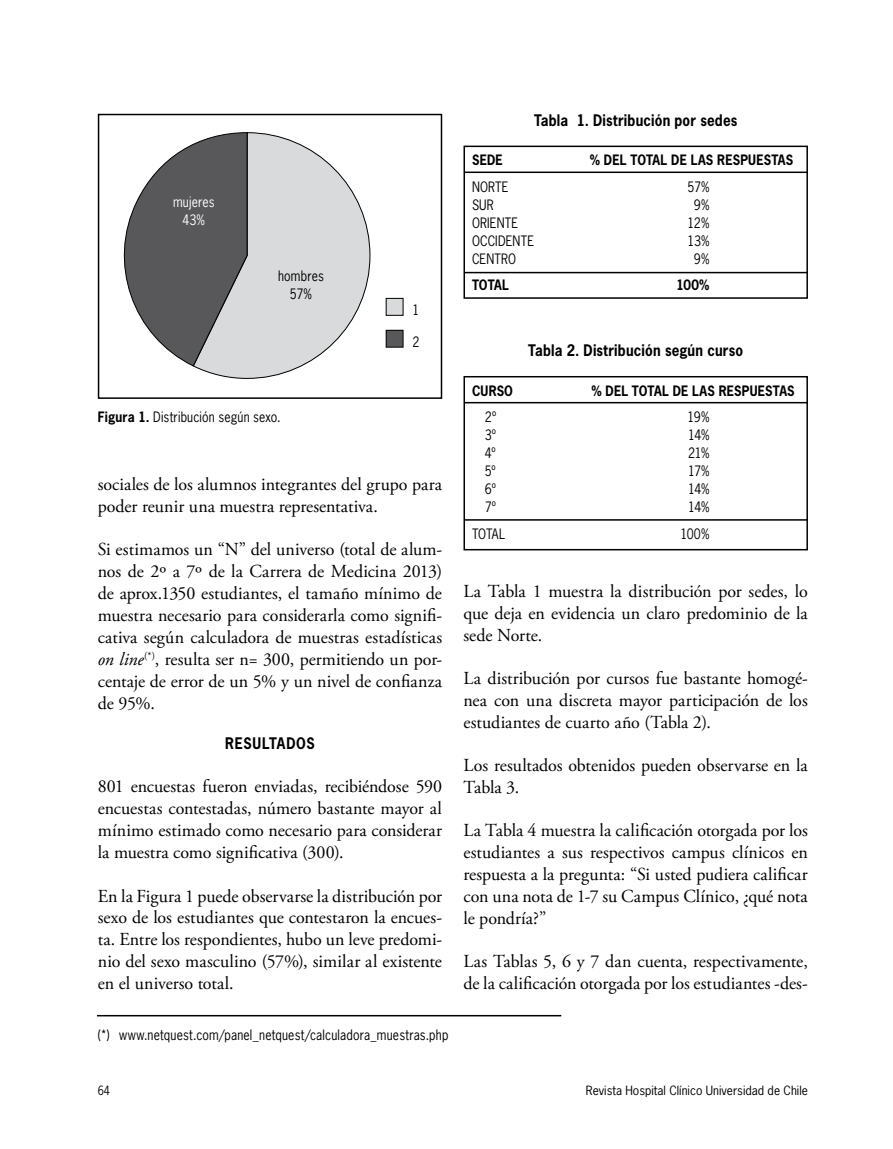
<style>
.page{position:relative;width:893px;height:1149px;background:#fff}
.page>*{position:absolute;margin:0;border:0;box-sizing:border-box;transform-origin:0 0}
.t1{font:18.3px/21.9px "Adobe Garamond Pro";color:#000;text-align:justify}
.t2{font:700 15px "News Gothic Std";letter-spacing:.015em;color:#000;scale:.9 1}
.t3{font:13.5px/18px "News Gothic Std";letter-spacing:.015em;color:#000;text-align:center;scale:.9 1}
.t4{font:700 13.5px "News Gothic Std";letter-spacing:.02em;color:#000;scale:.9 1}
.t5{font:13.5px/18px "News Gothic Std";letter-spacing:.015em;color:#fff;text-align:center;scale:.9 1}
.t6{font:12px "News Gothic Std";color:#000}
.t7{font:12px "News Gothic Std";color:#000;scale:.89 1}
.s1{font-weight:700}
.s2{font-style:italic}
</style>
<div class="page">
<hr style="left:97px;top:1014px;width:464px;height:2px;background:#000">
<svg style="left:194px;top:132px;width:177px;height:247px"></svg>
<svg style="left:123px;top:132px;width:125px;height:235px"></svg>
<div style="left:386px;top:330px;width:17px;height:17px;background:#58585a"></div>
<div style="left:386px;top:330px;width:17px;height:17px;border:1px solid #000"></div>
<div style="left:386px;top:298px;width:17px;height:17px;background:#d9dadb"></div>
<div style="left:98px;top:114px;width:344px;height:285px;border:2px solid #000"></div>
<hr style="left:464px;top:171px;width:343px;height:2px;background:#000">
<hr style="left:464px;top:272px;width:343px;height:1px;background:#000">
<div style="left:463px;top:145px;width:345px;height:154px;border:2px solid #000"></div>
<hr style="left:464px;top:402px;width:343px;height:1px;background:#000">
<hr style="left:464px;top:519px;width:343px;height:1px;background:#000">
<div style="left:463px;top:376px;width:345px;height:174px;border:2px solid #000"></div>
<p class="t5" style="left:173px;top:192px;width:48px">mujeres<br>43%</p>
<p class="t3" style="left:278px;top:267px;width:52px">hombres<br>57%</p>
<p class="t3" style="left:98px;top:408px;width:205px"><span class="s1">Figura 1.</span> Distribución según sexo.</p>
<p class="t3" style="left:412px;top:300px;width:9px">1</p>
<p class="t3" style="left:412px;top:332px;width:9px">2</p>
<p class="t1" style="left:98px;top:473px;width:346px">sociales de los alumnos integrantes del grupo para poder reunir una muestra representativa.</p>
<p class="t1" style="left:98px;top:539px;width:346px">Si estimamos un “N” del universo (total de alum&shy;nos de 2º a 7º de la Carrera de Medicina 2013) de aprox.1350 estudiantes, el tamaño mínimo de muestra necesario para considerarla como signifi&shy;cativa según calculadora de muestras estadísticas <span class="s2">on line</span><sup>(*)</sup>, resulta ser n= 300, permitiendo un por&shy;centaje de error de un 5% y un nivel de confianza de 95%.</p>
<p class="t2" style="left:225px;top:733px;width:101px">RESULTADOS</p>
<p class="t1" style="left:98px;top:776px;width:346px">801 encuestas fueron enviadas, recibiéndose 590 encuestas contestadas, número bastante mayor al mínimo estimado como necesario para considerar la muestra como significativa (300).</p>
<p class="t1" style="left:98px;top:885px;width:346px">En la Figura 1 puede observarse la distribución por sexo de los estudiantes que contestaron la encues&shy;ta. Entre los respondientes, hubo un leve predomi&shy;nio del sexo masculino (57%), similar al existente en el universo total.</p>
<p class="t3" style="left:98px;top:1025px;width:391px">(*) www.netquest.com/panel_netquest/calculadora_muestras.php</p>
<p class="t2" style="left:534px;top:110px;width:227px">Tabla 1. Distribución por sedes</p>
<p class="t4" style="left:472px;top:151px;width:16px">SEDE</p>
<p class="t4" style="left:590px;top:151px;width:227px">% DEL TOTAL DE LAS RESPUESTAS</p>
<p class="t3" style="left:472px;top:178px;width:42px">NORTE</p>
<p class="t3" style="left:687px;top:178px;width:26px">57%</p>
<p class="t3" style="left:472px;top:196px;width:26px">SUR</p>
<p class="t3" style="left:694px;top:196px;width:19px">9%</p>
<p class="t3" style="left:472px;top:214px;width:53px">ORIENTE</p>
<p class="t3" style="left:687px;top:214px;width:26px">12%</p>
<p class="t3" style="left:472px;top:232px;width:71px">OCCIDENTE</p>
<p class="t3" style="left:688px;top:232px;width:26px">13%</p>
<p class="t3" style="left:472px;top:250px;width:51px">CENTRO</p>
<p class="t3" style="left:694px;top:250px;width:19px">9%</p>
<p class="t4" style="left:472px;top:276px;width:43px">TOTAL</p>
<p class="t4" style="left:676px;top:276px;width:38px">100%</p>
<p class="t2" style="left:528px;top:341px;width:240px">Tabla 2. Distribución según curso</p>
<p class="t4" style="left:472px;top:381px;width:42px">CURSO</p>
<p class="t4" style="left:591px;top:381px;width:227px">% DEL TOTAL DE LAS RESPUESTAS</p>
<p class="t3" style="left:485px;top:408px;width:14px">2º</p>
<p class="t3" style="left:687px;top:408px;width:26px">19%</p>
<p class="t3" style="left:485px;top:426px;width:14px">3º</p>
<p class="t3" style="left:688px;top:426px;width:25px">14%</p>
<p class="t3" style="left:485px;top:444px;width:14px">4º</p>
<p class="t3" style="left:688px;top:444px;width:25px">21%</p>
<p class="t3" style="left:485px;top:462px;width:14px">5º</p>
<p class="t3" style="left:688px;top:462px;width:25px">17%</p>
<p class="t3" style="left:485px;top:480px;width:14px">6º</p>
<p class="t3" style="left:688px;top:480px;width:25px">14%</p>
<p class="t3" style="left:485px;top:498px;width:14px">7º</p>
<p class="t3" style="left:688px;top:498px;width:25px">14%</p>
<p class="t3" style="left:472px;top:524px;width:38px">TOTAL</p>
<p class="t3" style="left:680px;top:524px;width:34px">100%</p>
<p class="t1" style="left:463px;top:580px;width:346px">La Tabla 1 muestra la distribución por sedes, lo que deja en evidencia un claro predominio de la sede Norte.</p>
<p class="t1" style="left:463px;top:667px;width:346px">La distribución por cursos fue bastante homogé&shy;nea con una discreta mayor participación de los estudiantes de cuarto año (Tabla 2).</p>
<p class="t1" style="left:463px;top:754px;width:346px">Los resultados obtenidos pueden observarse en la tabla 3.</p>
<p class="t1" style="left:463px;top:819px;width:346px">La tabla 4 muestra la calificación otorgada por los estudiantes a sus respectivos campus clínicos en respuesta a la pregunta: “Si usted pudiera calificar con una nota de 1-7 su Campus Clínico, ¿qué nota le pondría?”</p>
<p class="t1" style="left:463px;top:951px;width:346px">Las tablas 5, 6 y 7 dan cuenta, respectivamente, de la calificación otorgada por los estudiantes -des-</p>
<p class="t7" style="left:98px;top:1081px;width:15px">64</p>
<p class="t6" style="left:586px;top:1081px;width:224px">Revista Hospital Clínico Universidad de Chile</p>
</div>
